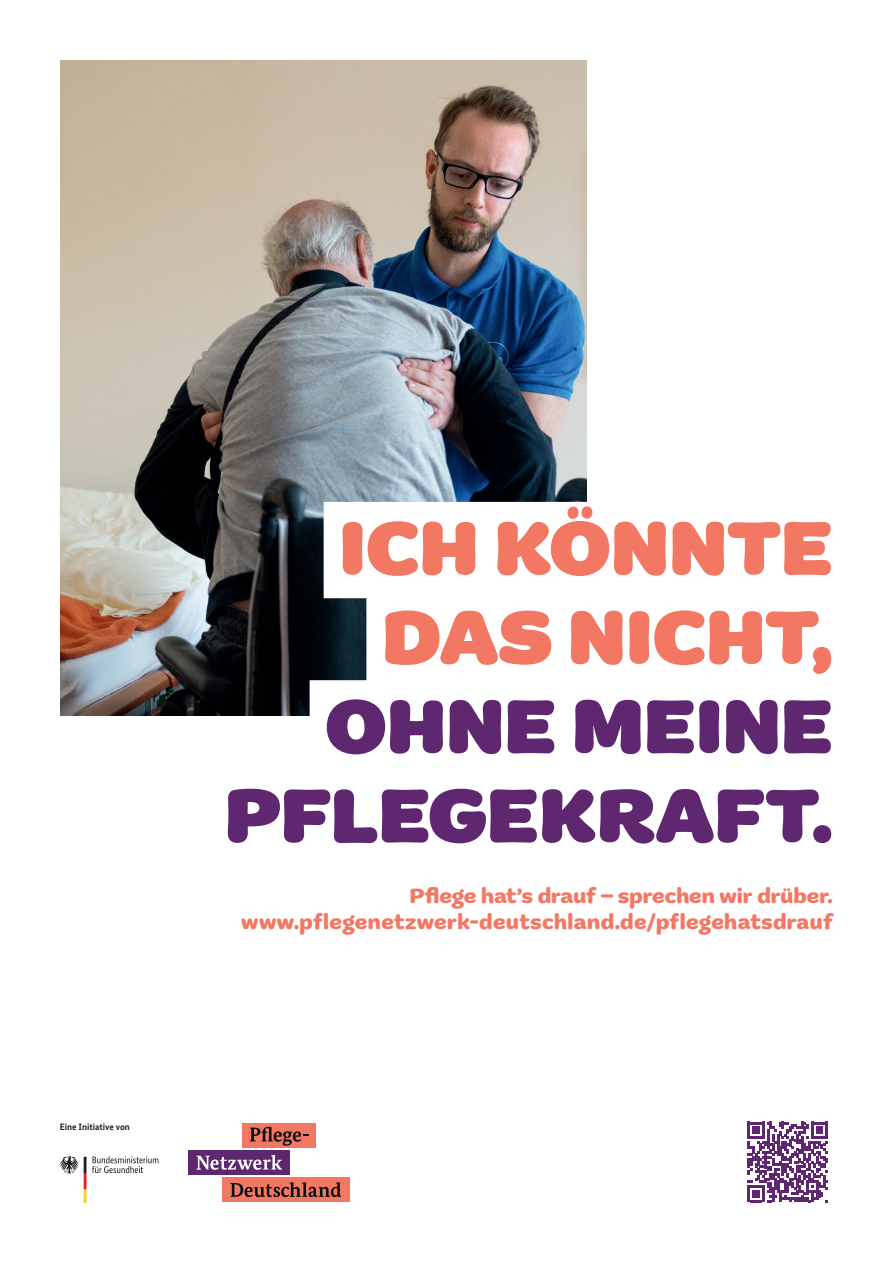
<style>
.page{position:relative;width:893px;height:1263px;background:#fff}
.page>*{position:absolute;margin:0;border:0;box-sizing:border-box;transform-origin:0 0}
.t1{font:900 80.1px/89.2px "Marigny";color:#5f2770;text-align:right}
.t2{font:900 80.1px/89.2px "Marigny";color:#f37864;text-align:center}
.t3{font:700 21.75px/26.5px "Marigny";letter-spacing:.015em;color:#f37864;text-align:right}
.t4{font:700 9.3px "Bundes Sans";color:#231f20}
</style>
<div class="page">
<img style="left:60px;top:60px;width:527px;height:655px">
<div style="left:324px;top:502px;width:509px;height:96px;background:#fff"></div>
<div style="left:366px;top:591px;width:498px;height:96px;background:#fff"></div>
<div style="left:310px;top:680px;width:523px;height:96px;background:#fff"></div>
<div style="left:222px;top:1177px;width:127px;height:25px;background:#f37864"></div>
<svg style="left:230px;top:1182px;width:111px;height:15px"></svg>
<div style="left:242px;top:1123px;width:73px;height:25px;background:#f37864"></div>
<svg style="left:250px;top:1127px;width:58px;height:19px"></svg>
<div style="left:188px;top:1150px;width:102px;height:25px;background:#5f2770"></div>
<svg style="left:196px;top:1155px;width:86px;height:15px"></svg>
<svg style="left:60px;top:1156px;width:98px;height:47px"></svg>
<svg style="left:747px;top:1122px;width:81px;height:80px"></svg>
<p class="t4" style="left:60px;top:1121px;width:72px">Eine Initiative von</p>
<h1 class="t2" style="left:339px;top:507px;width:495px">ICH KÖNNTE<br>DAS NICHT,</h1>
<h1 class="t1" style="left:225px;top:685px;width:610px">OHNE MEINE<br>PFLEGEKRAFT.</h1>
<p class="t3" style="left:241px;top:883px;width:593px">Pflege hat’s drauf – sprechen wir drüber. www.pflegenetzwerk-deutschland.de/pflegehatsdrauf</p>
</div>
